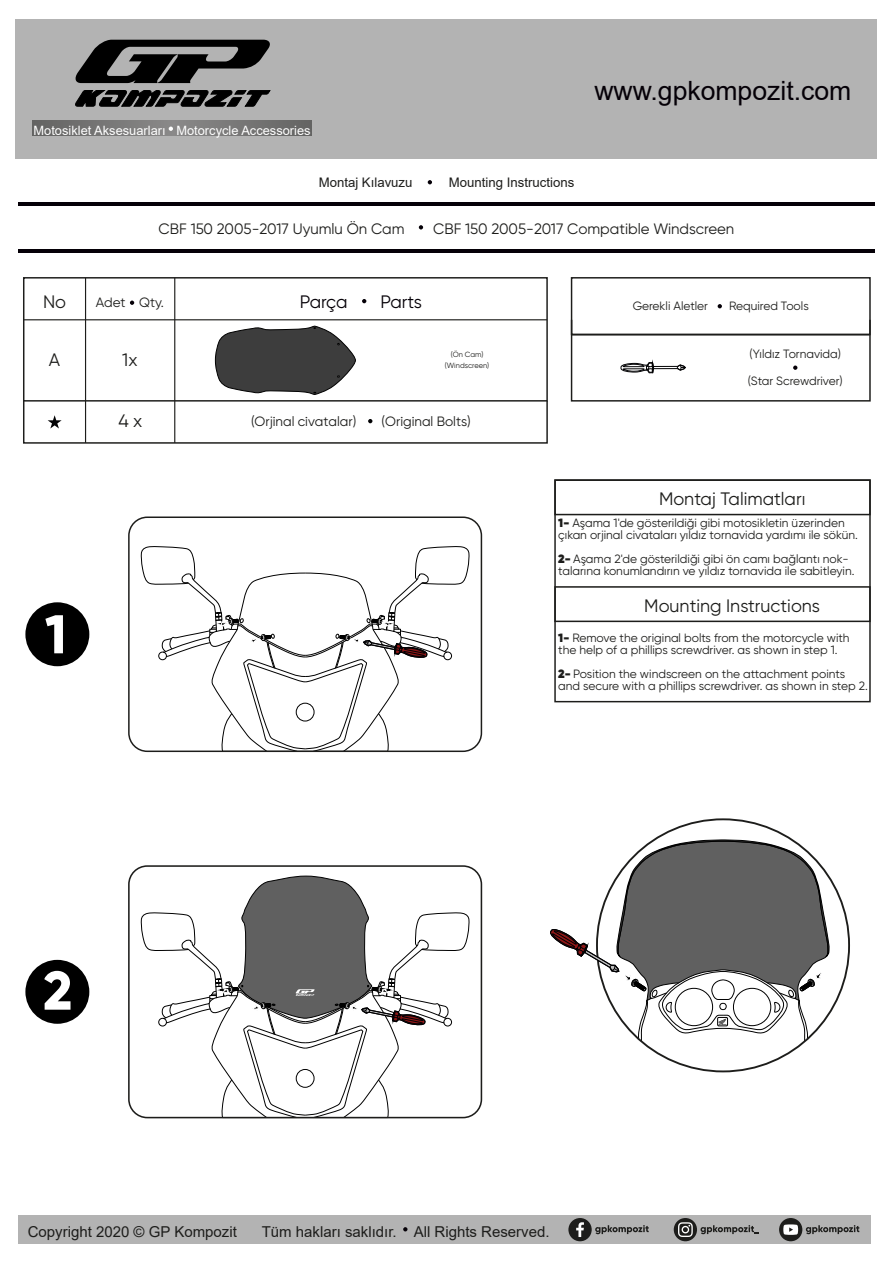
<style>
.page{position:relative;width:893px;height:1263px;background:#fff}
.page>*{position:absolute;margin:0;border:0;box-sizing:border-box;transform-origin:0 0}
.t1{font:26.55px "Arial";color:#050007}
.t2{font:18px "Gilroy";color:#1d1d1b}
.t3{font:18px "Gilroy";letter-spacing:-.015em;color:#050007}
.t4{font:18px "Gilroy";color:#1a1a18}
.t5{font:15px "Arial";color:#1d1d1b}
.t6{font:15px "Gilroy";color:#1d1d1b}
.t7{font:13.5px "Gilroy";color:#1a1a18}
.t8{font:13.5px "Gilroy";color:#1d1d1b}
.t9{font:13.2px "Arial";color:#1d1d1b}
.t10{font:12.9px "Arial";color:#fff}
.t11{font:12px/12px "Gilroy";color:#1d1d1b}
.t12{font:7.5px/10.9px "Gilroy";color:#1d1d1b;text-align:center}
.s1{font-weight:800}
</style>
<div class="page">
<div style="left:25px;top:960px;width:64px;height:64px;background:#000;border-radius:50%"></div>
<svg style="left:44px;top:971px;width:27px;height:39px"></svg>
<div style="left:19px;top:1215px;width:852px;height:29px;background:#b3b3b3"></div>
<div style="left:568px;top:1218px;width:24px;height:23px;background:#1d1d1b;border-radius:50%"></div>
<svg style="left:576px;top:1222px;width:8px;height:15px"></svg>
<svg style="left:595px;top:1225px;width:54px;height:9px"></svg>
<div style="left:674px;top:1218px;width:23px;height:23px;background:#1d1d1b;border-radius:50%"></div>
<svg style="left:678px;top:1222px;width:15px;height:15px"></svg>
<svg style="left:700px;top:1225px;width:59px;height:9px"></svg>
<div style="left:779px;top:1218px;width:23px;height:23px;background:#1d1d1b;border-radius:50%"></div>
<svg style="left:783px;top:1224px;width:15px;height:11px"></svg>
<svg style="left:806px;top:1225px;width:53px;height:9px"></svg>
<svg style="left:403px;top:1227px;width:4px;height:4px"></svg>
<div style="left:554px;top:479px;width:317px;height:36px;border:2px solid #1d1d1b"></div>
<div style="left:554px;top:586px;width:317px;height:36px;border:2px solid #1d1d1b"></div>
<svg style="left:428px;top:180px;width:4px;height:4px"></svg>
<div style="left:16px;top:19px;width:861px;height:140px;background:#b3b3b3"></div>
<svg style="left:32px;top:121px;width:279px;height:15px;background:#767675"></svg>
<svg style="left:169px;top:127px;width:4px;height:4px"></svg>
<hr style="left:18px;top:202px;width:856px;height:3px;background:#050007">
<hr style="left:18px;top:249px;width:856px;height:3px;background:#050007">
<svg style="left:419px;top:225px;width:4px;height:4px"></svg>
<svg style="left:23px;top:277px;width:525px;height:123px"></svg>
<hr style="left:24px;top:319px;width:523px;height:1px;background:#1d1d1b">
<svg style="left:362px;top:299px;width:4px;height:4px"></svg>
<svg style="left:130px;top:301px;width:4px;height:4px"></svg>
<svg style="left:75px;top:40px;width:195px;height:43px"></svg>
<svg style="left:75px;top:90px;width:195px;height:16px"></svg>
<div style="left:25px;top:602px;width:64px;height:64px;background:#000;border-radius:50%"></div>
<svg style="left:45px;top:615px;width:18px;height:38px"></svg>
<svg style="left:570px;top:277px;width:301px;height:59px"></svg>
<hr style="left:85px;top:278px;width:1px;height:165px;background:#1d1d1b">
<hr style="left:174px;top:278px;width:1px;height:165px;background:#1d1d1b">
<svg style="left:215px;top:326px;width:141px;height:69px"></svg>
<svg style="left:793px;top:365px;width:4px;height:5px"></svg>
<svg style="left:621px;top:362px;width:65px;height:12px"></svg>
<div style="left:571px;top:319px;width:300px;height:83px;border:1px solid #1d1d1b"></div>
<svg style="left:141px;top:546px;width:328px;height:206px"></svg>
<svg style="left:141px;top:876px;width:328px;height:242px"></svg>
<svg style="left:550px;top:840px;width:280px;height:202px"></svg>
<div style="left:128px;top:516px;width:354px;height:236px;border:2px solid #1d1d1b;border-radius:18px"></div>
<div style="left:128px;top:865px;width:354px;height:253px;border:2px solid #1d1d1b;border-radius:18px"></div>
<svg style="left:48px;top:415px;width:14px;height:13px"></svg>
<svg style="left:368px;top:419px;width:4px;height:4px"></svg>
<div style="left:23px;top:400px;width:525px;height:44px;border:1px solid #1d1d1b"></div>
<p class="t10" style="left:34px;top:121px;width:279px">Motosiklet Aksesuarları Motorcycle Accessories</p>
<p class="t9" style="left:319px;top:174px;width:95px">Montaj Kılavuzu</p>
<p class="t9" style="left:449px;top:174px;width:127px">Mounting Instructions</p>
<h1 class="t1" style="left:594px;top:72px;width:258px">www.gpkompozit.com</h1>
<h2 class="t2" style="left:43px;top:291px;width:25px">No</h2>
<h2 class="t2" style="left:49px;top:348px;width:13px">A</h2>
<p class="t6" style="left:159px;top:220px;width:247px">CBF 150 2005-2017 Uyumlu Ön Cam</p>
<p class="t6" style="left:433px;top:220px;width:303px">CBF 150 2005-2017 Compatible Windscreen</p>
<p class="t8" style="left:96px;top:294px;width:70px">Adet Qty.</p>
<h2 class="t3" style="left:300px;top:291px;width:49px">Parça</h2>
<h2 class="t3" style="left:380px;top:291px;width:43px">Parts</h2>
<p class="t11" style="left:633px;top:299px;width:77px">Gerekli Aletler</p>
<p class="t11" style="left:729px;top:299px;width:81px">Required Tools</p>
<h2 class="t2" style="left:122px;top:348px;width:17px">1x</h2>
<p class="t12" style="left:445px;top:349px;width:46px">(Ön Cam) (Windscreen)</p>
<p class="t11" style="left:749px;top:348px;width:93px">(Yıldız Tornavida)</p>
<p class="t11" style="left:748px;top:374px;width:97px">(Star Screwdriver)</p>
<h2 class="t4" style="left:118px;top:410px;width:26px">4 x</h2>
<p class="t7" style="left:251px;top:413px;width:107px">(Orjinal civatalar)</p>
<p class="t7" style="left:382px;top:413px;width:91px">(Original Bolts)</p>
<h2 class="t2" style="left:659px;top:488px;width:148px">Montaj Talimatları</h2>
<p class="t11" style="left:558px;top:517px;width:301px"><span class="s1">1-</span> Aşama 1'de gösterildiği gibi motosikletin üzerinden çıkan orjinal civataları yıldız tornavida yardımı ile sökün.</p>
<p class="t11" style="left:558px;top:553px;width:298px"><span class="s1">2-</span> Aşama 2'de gösterildiği gibi ön camı bağlantı nok&shy;talarına konumlandırın ve yıldız tornavida ile sabitleyin.</p>
<h2 class="t2" style="left:644px;top:595px;width:177px">Mounting Instructions</h2>
<p class="t11" style="left:558px;top:631px;width:293px"><span class="s1">1-</span> Remove the original bolts from the motorcycle with the help of a phillips screwdriver. as shown in step 1.</p>
<p class="t11" style="left:558px;top:667px;width:311px"><span class="s1">2-</span> Position the windscreen on the attachment points and secure with a phillips screwdriver. as shown in step 2.</p>
<p class="t5" style="left:28px;top:1221px;width:211px">Copyright 2020 © GP Kompozit</p>
<p class="t5" style="left:262px;top:1221px;width:289px">Tüm hakları saklıdır. All Rights Reserved.</p>
</div>
